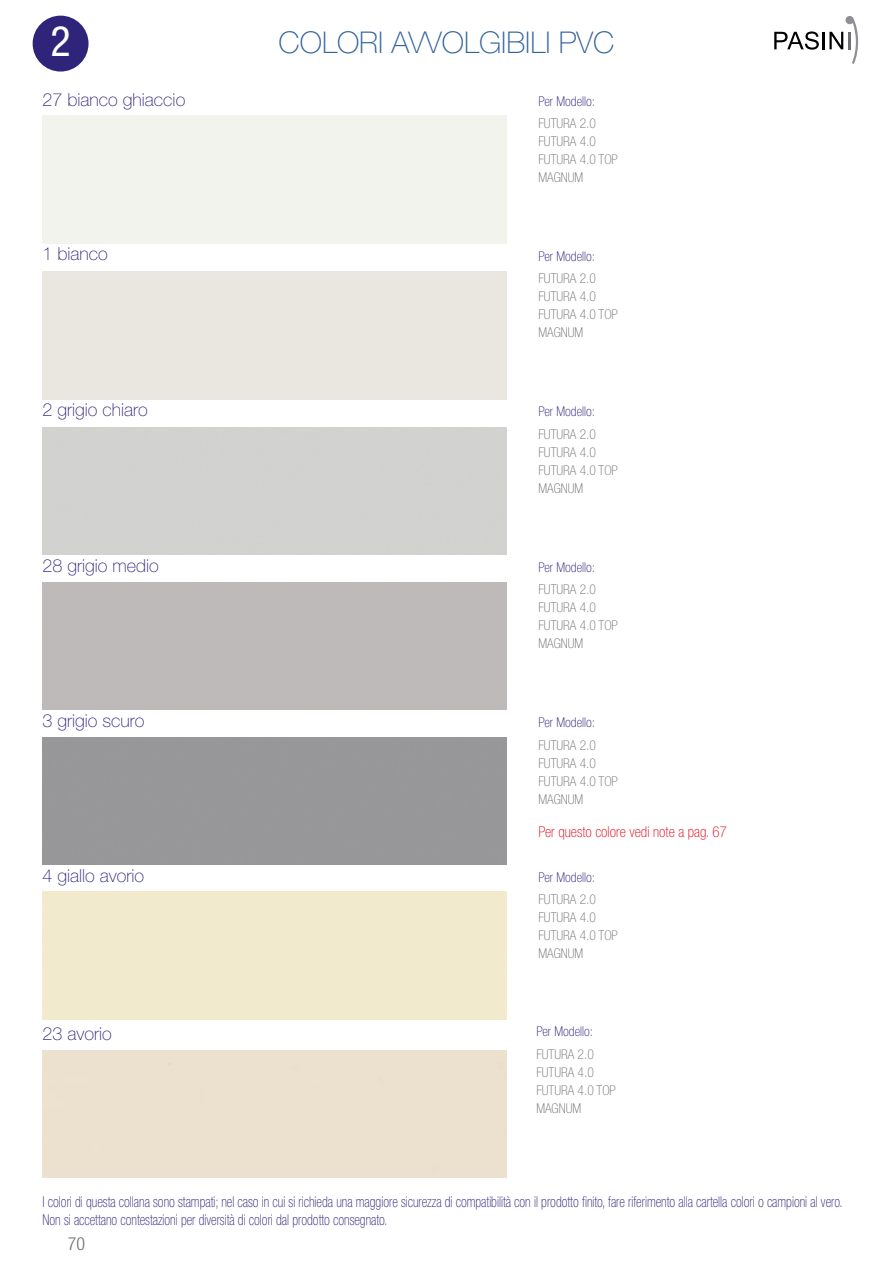
<style>
.page{position:relative;width:893px;height:1263px;background:#fff}
.page>*{position:absolute;margin:0;border:0;box-sizing:border-box;transform-origin:0 0}
.t1{font:condensed 42px "Helvetica Neue";color:#fff}
.t2{font:100 30px "Helvetica Neue";color:#32639e}
.t3{font:100 18px "Helvetica Neue";color:#2e247a}
.t4{font:300 condensed 18px "Helvetica Neue";color:#706f6f}
.t5{font:100 condensed 15px/18px "Helvetica Neue";color:#2e247a;scale:.9 1}
.t6{font:100 condensed 15px "Helvetica Neue";color:#e30613}
.t7{font:100 condensed 13.5px/18px "Helvetica Neue";color:#706f6f}
.t8{font:100 condensed 13.5px "Helvetica Neue";color:#2e247a}
</style>
<div class="page">
<div style="left:33px;top:16px;width:56px;height:56px;background:#2e247a;border-radius:50%"></div>
<svg style="left:774px;top:31px;width:45px;height:19px"></svg>
<hr style="left:822px;top:32px;width:3px;height:17px;background:#000">
<svg style="left:829px;top:16px;width:29px;height:48px"></svg>
<h1 class="t1" style="left:50px;top:17px;width:22px">2</h1>
<h2 class="t2" style="left:279px;top:26px;width:337px">COLORI AVVOLGIBILI PVC</h2>
<h3 class="t3" style="left:43px;top:89px;width:144px">27 bianco ghiaccio</h3>
<p class="t8" style="left:538px;top:93px;width:58px">Per Modello:</p>
<p class="t7" style="left:538px;top:114px;width:81px">FUTURA 2.0<br>FUTURA 4.0<br>FUTURA 4.0 TOP<br>MAGNUM</p>
<h3 class="t3" style="left:43px;top:244px;width:67px">1 bianco</h3>
<p class="t8" style="left:538px;top:248px;width:58px">Per Modello:</p>
<p class="t7" style="left:538px;top:269px;width:81px">FUTURA 2.0<br>FUTURA 4.0<br>FUTURA 4.0 TOP<br>MAGNUM</p>
<h3 class="t3" style="left:43px;top:400px;width:107px">2 grigio chiaro</h3>
<p class="t8" style="left:538px;top:404px;width:58px">Per Modello:</p>
<p class="t7" style="left:538px;top:425px;width:81px">FUTURA 2.0<br>FUTURA 4.0<br>FUTURA 4.0 TOP<br>MAGNUM</p>
<h3 class="t3" style="left:43px;top:555px;width:118px">28 grigio medio</h3>
<p class="t8" style="left:538px;top:560px;width:58px">Per Modello:</p>
<p class="t7" style="left:538px;top:581px;width:81px">FUTURA 2.0<br>FUTURA 4.0<br>FUTURA 4.0 TOP<br>MAGNUM</p>
<h3 class="t3" style="left:43px;top:710px;width:104px">3 grigio scuro</h3>
<p class="t8" style="left:538px;top:715px;width:58px">Per Modello:</p>
<p class="t7" style="left:538px;top:736px;width:81px">FUTURA 2.0<br>FUTURA 4.0<br>FUTURA 4.0 TOP<br>MAGNUM</p>
<p class="t6" style="left:538px;top:823px;width:190px">Per questo colore vedi note a pag. 67</p>
<h3 class="t3" style="left:43px;top:865px;width:103px">4 giallo avorio</h3>
<p class="t8" style="left:538px;top:869px;width:58px">Per Modello:</p>
<p class="t7" style="left:538px;top:890px;width:81px">FUTURA 2.0<br>FUTURA 4.0<br>FUTURA 4.0 TOP<br>MAGNUM</p>
<h3 class="t3" style="left:43px;top:1023px;width:71px">23 avorio</h3>
<p class="t8" style="left:536px;top:1024px;width:58px">Per Modello:</p>
<p class="t7" style="left:536px;top:1045px;width:81px">FUTURA 2.0<br>FUTURA 4.0<br>FUTURA 4.0 TOP<br>MAGNUM</p>
<p class="t5" style="left:43px;top:1193px;width:891px">I colori di questa collana sono stampati; nel caso in cui si richieda una maggiore sicurezza di compatibilità con il prodotto finito, fare riferimento alla cartella colori o campioni al vero.<br>Non si accettano contestazioni per diversità di colori dal prodotto consegnato.</p>
<h3 class="t4" style="left:68px;top:1233px;width:19px">70</h3>
</div>
